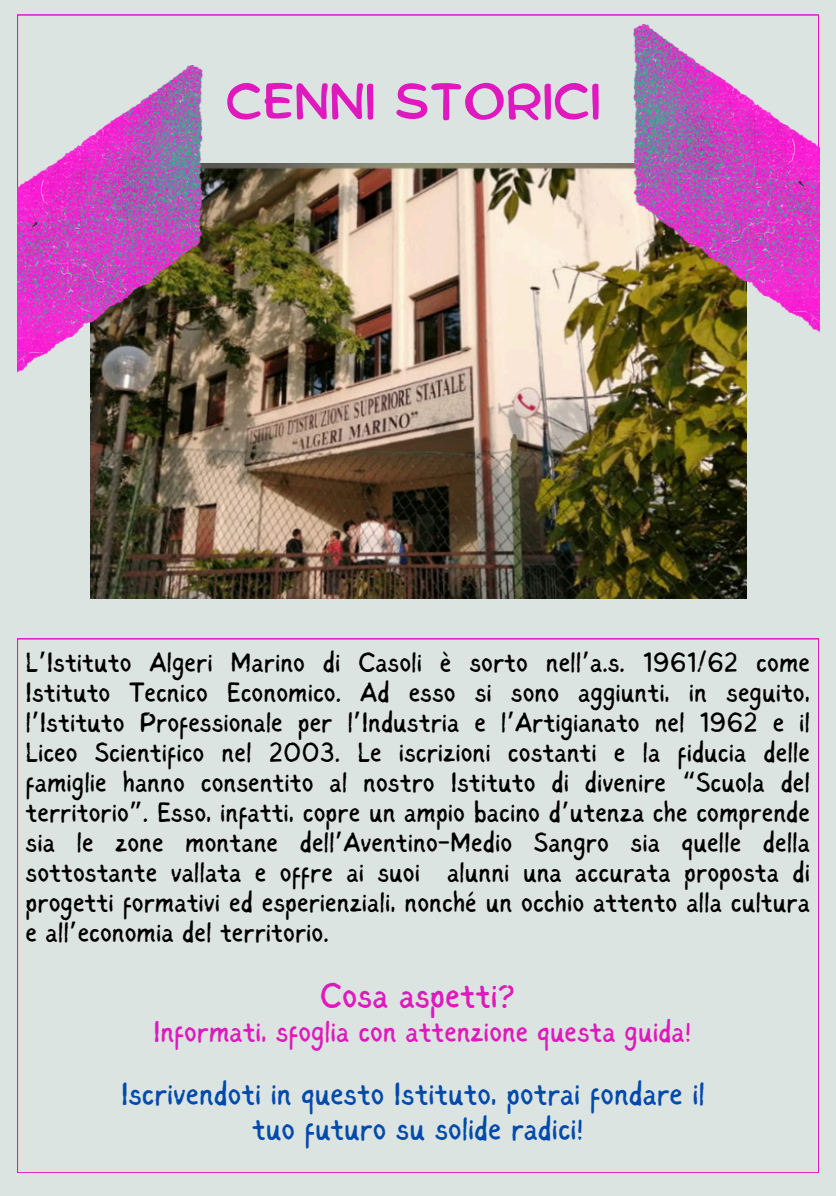
<style>
.page{position:relative;width:836px;height:1196px;background:#fff}
.page>*{position:absolute;margin:0;border:0;box-sizing:border-box;transform-origin:0 0}
.t1{font:50px "Comica";color:#df19bd}
.t2{font:36px "Sigher";color:#df19bd}
.t3{font:32px/34.4px "Sigher";color:#004aad;text-align:center}
.t4{font:30px "Sigher";color:#df19bd}
.t5{font:28px/30px "Sigher";color:#000;text-align:justify}
.s1{font-family:"Noto Sans Gurmukhi"}
</style>
<div class="page">
<div style="left:0;top:0;width:836px;height:1195px;background:#dce4e1"></div>
<img style="left:90px;top:163px;width:656px;height:435px">
<img style="left:17px;top:65px;width:186px;height:356px">
<img style="left:633px;top:25px;width:186px;height:355px">
<h1 class="t1" style="left:225px;top:79px;width:377px">CENNI STORICI</h1>
<p class="t5" style="left:26px;top:649px;width:786px">L<span class="s1">’</span>Istituto Algeri Marino di Casoli è sorto nell<span class="s1">’</span>a.s. 1961/62 come Istituto Tecnico Economico. Ad esso si sono aggiunti, in seguito, l<span class="s1">’</span>Istituto Professionale per l<span class="s1">’</span>Industria e l<span class="s1">’</span>Artigianato nel 1962 e il Liceo Scientifico nel 2003. Le iscrizioni costanti e la fiducia delle famiglie hanno consentito al nostro Istituto di divenire <span class="s1">“</span>Scuola del territorio<span class="s1">”</span>. Esso, infatti, copre un ampio bacino d<span class="s1">’</span>utenza che comprende sia le zone montane dell<span class="s1">’</span>Aventino-Medio Sangro sia quelle della sottostante vallata e offre ai suoi alunni una accurata proposta di progetti formativi ed esperienziali, nonché un occhio attento alla cultura e all<span class="s1">’</span>economia del territorio.</p>
<h2 class="t2" style="left:320px;top:980px;width:197px">Cosa aspetti?</h2>
<h2 class="t4" style="left:153px;top:1019px;width:539px">Informati, sfoglia con attenzione questa guida!</h2>
<h2 class="t3" style="left:121px;top:1079px;width:585px">Iscrivendoti in questo Istituto, potrai fondare il tuo futuro su solide radici!</h2>
</div>
